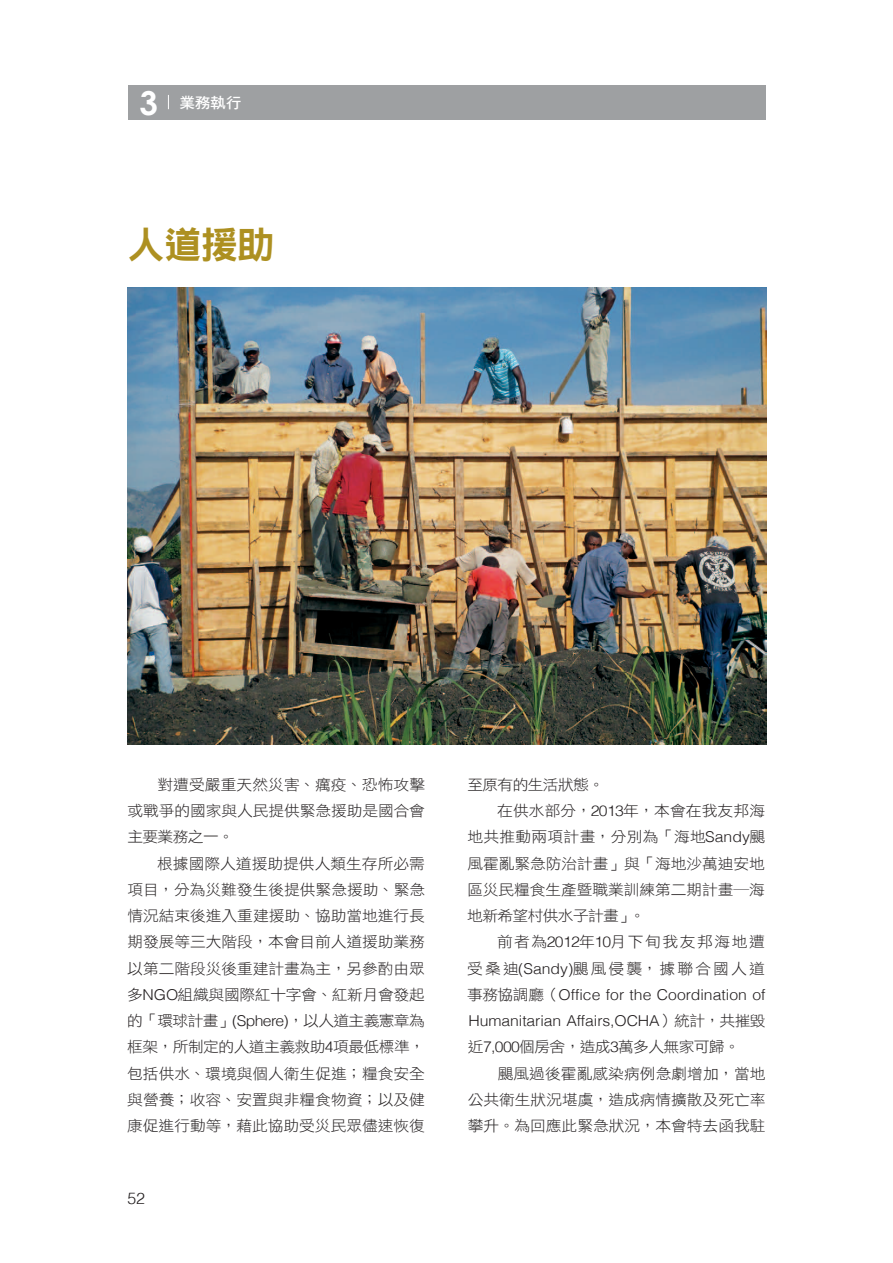
<style>
.page{position:relative;width:893px;height:1263px;background:#fff}
.page>*{position:absolute;margin:0;border:0;box-sizing:border-box;transform-origin:0 0}
.t1{font:37.5px "DF Hei Std W9";color:#ad9021}
.t2{font:300 15.9px "Helvetica";color:#231f20}
.t3{font:15px/26.2px "DF Hei Std W3";letter-spacing:-.005em;color:#231f20;text-align:justify;scale:1.05 1}
.t4{font:300 15px/26.2px "Helvetica";letter-spacing:-.005em;color:#231f20;scale:1.05 1}
.t5{font:15px "DF Hei Std W3";letter-spacing:-.04em;color:#231f20;scale:1.05 1}
.t6{font:15px "DF Hei Std W3";letter-spacing:.02em;color:#231f20;scale:1.05 1}
.t7{font:15px "DF Hei Std W3";letter-spacing:.135em;color:#231f20;scale:1.05 1}
.t8{font:15px "DF Hei Std W3";letter-spacing:.1em;color:#231f20;scale:1.05 1}
.t9{font:15px "DF Hei Std W7";color:#fff;scale:1.05 1}
.s1{font-family:"Century Gothic";font-weight:700;font-size:33px}
.s2{font-family:"Helvetica";font-weight:300}
.s3{font-family:"DF Hei Std W3";font-weight:400}
</style>
<div class="page">
<img style="left:128px;top:287px;width:639px;height:457px">
<div style="left:128px;top:85px;width:637px;height:34px;background:#9ea0a2"></div>
<svg style="left:168px;top:95px;width:1px;height:14px"></svg>
<p class="t9" style="left:140px;top:94px;width:98px"><span class="s1">3</span> 業務執行</p>
<h1 class="t1" style="left:128px;top:224px;width:149px">人道援助</h1>
<p class="t3" style="left:127px;top:771px;width:285px;text-indent:30px">對遭受嚴重天然災害、癘疫、恐怖攻擊或戰爭的國家與人民提供緊急援助是國合會主要業務之一。</p>
<p class="t3" style="left:127px;top:850px;width:285px;text-indent:30px">根據國際人道援助提供人類生存所必需項目，分為災難發生後提供緊急援助、緊急情況結束後進入重建援助、協助當地進行長期發展等三大階段，本會目前人道援助業務以第二階段災後重建計畫為主，另參酌由眾多<span class="s2">NGO</span>組織與國際紅十字會、紅新月會發起的「環球計畫」<span class="s2">(Sphere)</span>，以人道主義憲章為框架，所制定的人道主義救助<span class="s2">4</span>項最低標準，包括供水、環境與個人衛生促進；糧食安全與營養；收容、安置與非糧食物資；以及健康促進行動等，藉此協助受災民眾儘速恢復</p>
<p class="t2" style="left:128px;top:1185px;width:19px">52</p>
<p class="t5" style="left:467px;top:776px;width:132px">至原有的生活狀態。</p>
<p class="t3" style="left:497px;top:797px;width:257px">在供水部分，<span class="s2">2013</span>年，本會在我友邦海</p>
<p class="t6" style="left:467px;top:829px;width:285px">地共推動兩項計畫，分別為「海地<span class="s2">Sandy</span>颶</p>
<p class="t3" style="left:467px;top:850px;width:285px">風霍亂緊急防治計畫」與「海地沙萬迪安地</p>
<p class="t3" style="left:467px;top:876px;width:285px">區災民糧食生產暨職業訓練第二期計畫─海</p>
<p class="t5" style="left:467px;top:907px;width:171px">地新希望村供水子計畫」。</p>
<p class="t8" style="left:497px;top:934px;width:257px">前者為<span class="s2">2012</span>年<span class="s2">10</span>月下旬我友邦海地遭</p>
<p class="t7" style="left:467px;top:960px;width:285px">受桑迪<span class="s2">(Sandy)</span>颶風侵襲，據聯合國人道</p>
<p class="t4" style="left:467px;top:981px;width:286px"><span class="s3">事務協調廳（</span>Office for the Coordination of<br>Humanitarian Affairs,OCHA<span class="s3">）統計，共摧毀</span></p>
<p class="t5" style="left:468px;top:1039px;width:260px">近<span class="s2">7,000</span>個房舍，造成<span class="s2">3</span>萬多人無家可歸。</p>
<p class="t3" style="left:498px;top:1060px;width:257px">颶風過後霍亂感染病例急劇增加，當地</p>
<p class="t3" style="left:468px;top:1086px;width:285px">公共衛生狀況堪虞，造成病情擴散及死亡率</p>
<p class="t3" style="left:468px;top:1112px;width:285px">攀升。為回應此緊急狀況，本會特去函我駐</p>
</div>
